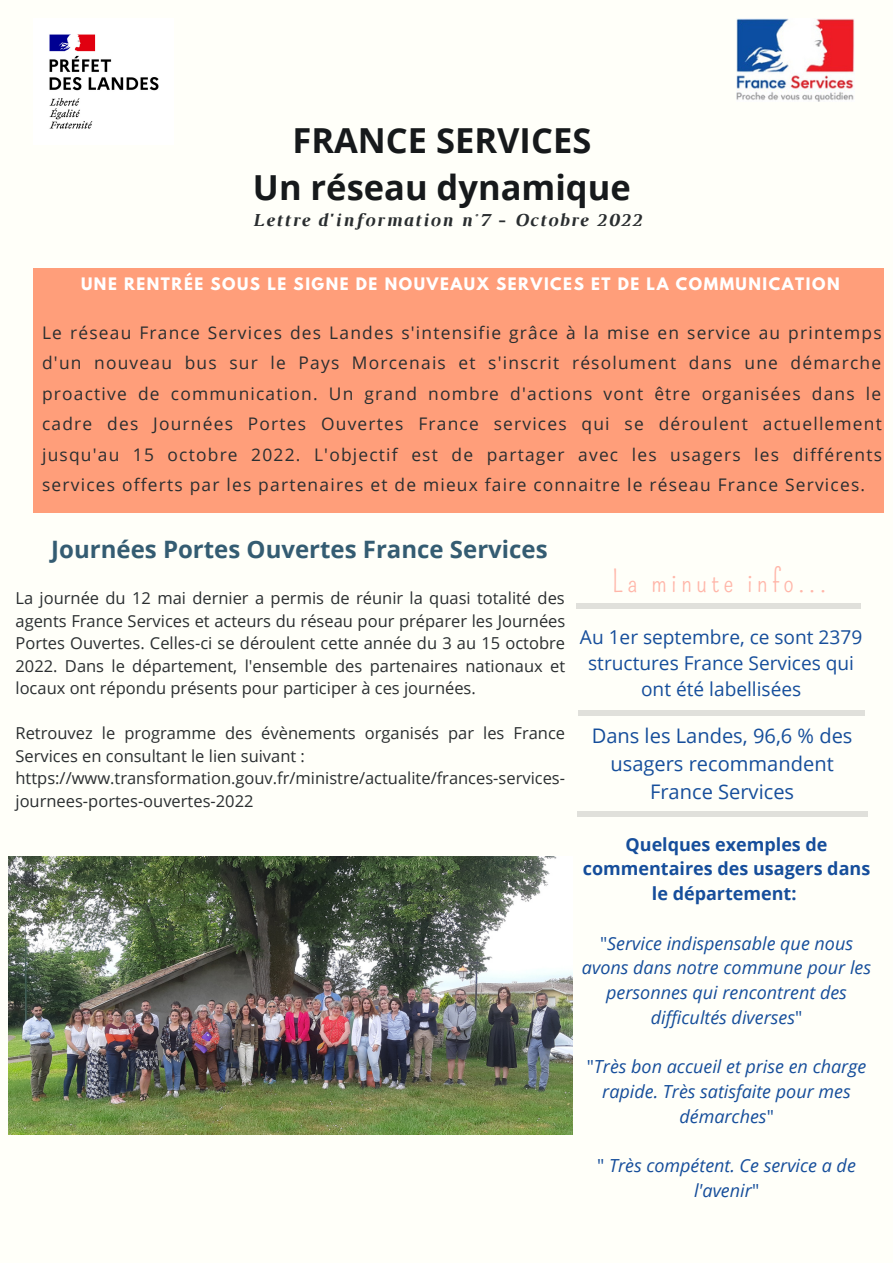
<style>
.page{position:relative;width:893px;height:1264px;background:#fff}
.page>*{position:absolute;margin:0;border:0;box-sizing:border-box;transform-origin:0 0}
.t1{font:700 34.5px/47.2px "Open Sans";color:#16191b;text-align:center}
.t2{font:29.85px "Pompiere";letter-spacing:.14em;color:#ffb6a9}
.t3{font:700 24px "Open Sans";color:#345c72}
.t4{font:20.1px/28px "Open Sans";color:#164e9b;text-align:center}
.t5{font:19.05px/25.8px "Open Sans";color:#164e9b;text-align:center}
.t6{font:italic 700 18.6px "Luthier";letter-spacing:.07em;color:#2a2e30}
.t7{font:italic 18px/24.8px "Open Sans";color:#164e9b;text-align:center}
.t8{font:700 18px/24.8px "Open Sans";color:#164e9b;text-align:center}
.t9{font:17.4px/30.5px "Open Sans";letter-spacing:.07em;color:#2a2e30;text-align:justify}
.t10{font:16.5px/22.5px "Open Sans";color:#2a2e30;text-align:justify}
.t11{font:700 15.3px "League Spartan";letter-spacing:.1em;color:#fff}
.s1{font-style:normal}
</style>
<div class="page">
<div style="left:0;top:0;width:892px;height:1262px;background:#fffff9"></div>
<div style="left:576px;top:810px;width:291px;height:6px;background:#e0e0db"></div>
<div style="left:576px;top:603px;width:284px;height:5px;background:#e0e0db"></div>
<img style="left:736px;top:19px;width:118px;height:83px">
<div style="left:33px;top:268px;width:850px;height:244px;background:#ff9e7a"></div>
<div style="left:578px;top:710px;width:286px;height:6px;background:#e0e0db"></div>
<img style="left:9px;top:856px;width:563px;height:277px">
<img style="left:49px;top:34px;width:110px;height:95px">
<h1 class="t1" style="left:253px;top:116px;width:379px">FRANCE SERVICES<br>Un réseau dynamique</h1>
<p class="t6" style="left:252px;top:213px;width:390px">Lettre d'information n°7 - Octobre 2022</p>
<p class="t11" style="left:81px;top:276px;width:760px">UNE RENTRÉE SOUS LE SIGNE DE NOUVEAUX SERVICES ET DE LA COMMUNICATION</p>
<p class="t9" style="left:42px;top:317px;width:841px">Le réseau France Services des Landes s'intensifie grâce à la mise en service au printemps d'un nouveau bus sur le Pays Morcenais et s'inscrit résolument dans une démarche proactive de communication. Un grand nombre d'actions vont être organisées dans le cadre des Journées Portes Ouvertes France services qui se déroulent actuellement jusqu'au 15 octobre 2022. L'objectif est de partager avec les usagers les différents services offerts par les partenaires et de mieux faire connaitre le réseau France Services.</p>
<h3 class="t3" style="left:51px;top:532px;width:498px">Journées Portes Ouvertes France Services</h3>
<p class="t10" style="left:16px;top:586px;width:551px">La journée du 12 mai dernier a permis de réunir la quasi totalité des agents France Services et acteurs du réseau pour préparer les Journées Portes Ouvertes. Celles-ci se déroulent cette année du 3 au 15 octobre 2022. Dans le département, l'ensemble des partenaires nationaux et locaux ont répondu présents pour participer à ces journées.</p>
<p class="t10" style="left:16px;top:721px;width:551px;text-align:left">Retrouvez le programme des évènements organisés par les France Services en consultant le lien suivant : https://www.transformation.gouv.fr/ministre/actualite/frances-services&shy;journees-portes-ouvertes-2022</p>
<h2 class="t2" style="left:612px;top:563px;width:216px">La minute info...</h2>
<p class="t5" style="left:580px;top:623px;width:284px">Au 1er septembre, ce sont 2379 structures France Services qui ont été labellisées</p>
<p class="t4" style="left:591px;top:720px;width:262px">Dans les Landes, 96,6 % des usagers recommandent<br>France Services</p>
<p class="t8" style="left:582px;top:831px;width:289px">Quelques exemples de commentaires des usagers dans le département:</p>
<p class="t7" style="left:582px;top:930px;width:290px"><span class="s1">"</span>Service indispensable que nous avons dans notre commune pour les personnes qui rencontrent des difficultés diverses<span class="s1">"</span></p>
<p class="t7" style="left:586px;top:1053px;width:281px"><span class="s1">"</span>Très bon accueil et prise en charge rapide. Très satisfaite pour mes démarches<span class="s1">"</span></p>
<p class="t7" style="left:597px;top:1152px;width:260px"><span class="s1">"</span> Très compétent. Ce service a de l'avenir<span class="s1">"</span></p>
</div>
